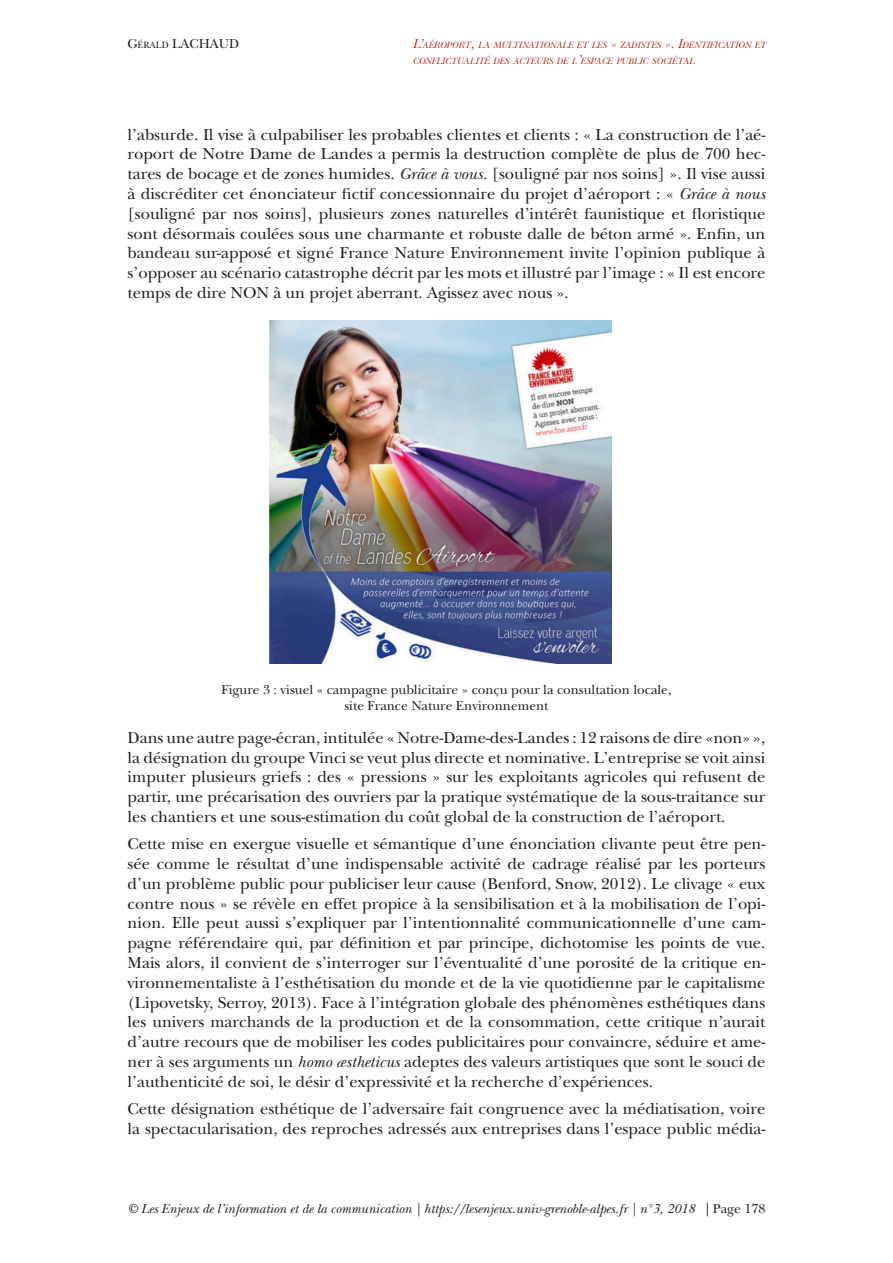
<style>
.page{position:relative;width:893px;height:1263px;background:#fff}
.page>*{position:absolute;margin:0;border:0;box-sizing:border-box;transform-origin:0 0}
.t1{font:16.5px/19.8px "New Baskerville";color:#231f20;text-align:justify}
.t2{font:italic 13.5px "New Baskerville";color:#231f20}
.Légende{font:13.5px/16.2px "New Baskerville";color:#231f20;text-align:center}
.Entete_-_Auteurs{font:13.5px "New Baskerville";color:#231f20}
.Entete_-_Titre{font:italic 9.45px/16.2px "New Baskerville";color:#b82d20}
.s1{font-size:9.45px}
.s2{font-size:13.5px}
.s3{font-style:italic}
.s4{font-style:normal}
</style>
<div class="page">
<img style="left:270px;top:320px;width:342px;height:343px">
<p class="Entete_-_Auteurs" style="left:128px;top:36px;width:112px">G<span class="s1">érald</span> LACHAUD</p>
<p class="Entete_-_Titre" style="left:412px;top:37px;width:355px"><span class="s2">L’</span>AÉROPORT<span class="s2">,</span> LA MULTINATIONALE ET LES <span class="s2">«</span> ZADISTES <span class="s2">». I</span>DENTIFICATION ET<br>CONFLICTUALITÉ DES ACTEURS DE L<span class="s2">’</span>ESPACE PUBLIC SOCIÉTAL</p>
<p class="t1" style="left:128px;top:124px;width:639px">l’absurde. Il vise à culpabiliser les probables clientes et clients : « La construction de l’aé&shy;roport de Notre Dame de Landes a permis la destruction complète de plus de 700 hec&shy;tares de bocage et de zones humides. <span class="s3">Grâce à vous.</span> [souligné par nos soins] ». Il vise aussi à discréditer cet énonciateur fictif concessionnaire du projet d’aéroport : « <span class="s3">Grâce à nous </span>[souligné par nos soins], plusieurs zones naturelles d’intérêt faunistique et floristique sont désormais coulées sous une charmante et robuste dalle de béton armé ». Enfin, un bandeau sur-apposé et signé France Nature Environnement invite l’opinion publique à s’opposer au scénario catastrophe décrit par les mots et illustré par l’image : « Il est encore temps de dire NON à un projet aberrant. Agissez avec nous ».</p>
<p class="Légende" style="left:221px;top:682px;width:452px">Figure 3 : visuel « campagne publicitaire » conçu pour la consultation locale, site France Nature Environnement</p>
<p class="t1" style="left:128px;top:728px;width:639px">Dans une autre page-écran, intitulée « Notre-Dame-des-Landes : 12 raisons de dire «non» », la désignation du groupe Vinci se veut plus directe et nominative. L’entreprise se voit ainsi imputer plusieurs griefs : des « pressions » sur les exploitants agricoles qui refusent de partir, une précarisation des ouvriers par la pratique systématique de la sous-traitance sur les chantiers et une sous-estimation du coût global de la construction de l’aéroport.</p>
<p class="t1" style="left:128px;top:834px;width:639px">Cette mise en exergue visuelle et sémantique d’une énonciation clivante peut être pen&shy;sée comme le résultat d’une indispensable activité de cadrage réalisé par les porteurs d’un problème public pour publiciser leur cause (Benford, Snow, 2012). Le clivage « eux contre nous » se révèle en effet propice à la sensibilisation et à la mobilisation de l’opi&shy;nion. Elle peut aussi s’expliquer par l’intentionnalité communicationnelle d’une cam&shy;pagne référendaire qui, par définition et par principe, dichotomise les points de vue.<br>Mais alors, il convient de s’interroger sur l’éventualité d’une porosité de la critique en&shy;vironnementaliste à l’esthétisation du monde et de la vie quotidienne par le capitalisme (Lipovetsky, Serroy, 2013). Face à l’intégration globale des phénomènes esthétiques dans les univers marchands de la production et de la consommation, cette critique n’aurait d’autre recours que de mobiliser les codes publicitaires pour convaincre, séduire et ame&shy;ner à ses arguments un <span class="s3">homo æstheticus</span> adeptes des valeurs artistiques que sont le souci de l’authenticité de soi, le désir d’expressivité et la recherche d’expériences.</p>
<p class="t1" style="left:128px;top:1098px;width:639px">Cette désignation esthétique de l’adversaire fait congruence avec la médiatisation, voire la spectacularisation, des reproches adressés aux entreprises dans l’espace public média-</p>
<p class="t2" style="left:128px;top:1201px;width:639px">© Les Enjeux de l’information et de la communication | https://lesenjeux.univ-grenoble-alpes.fr | n°3, 2018 <span class="s4">| Page 178</span></p>
</div>
